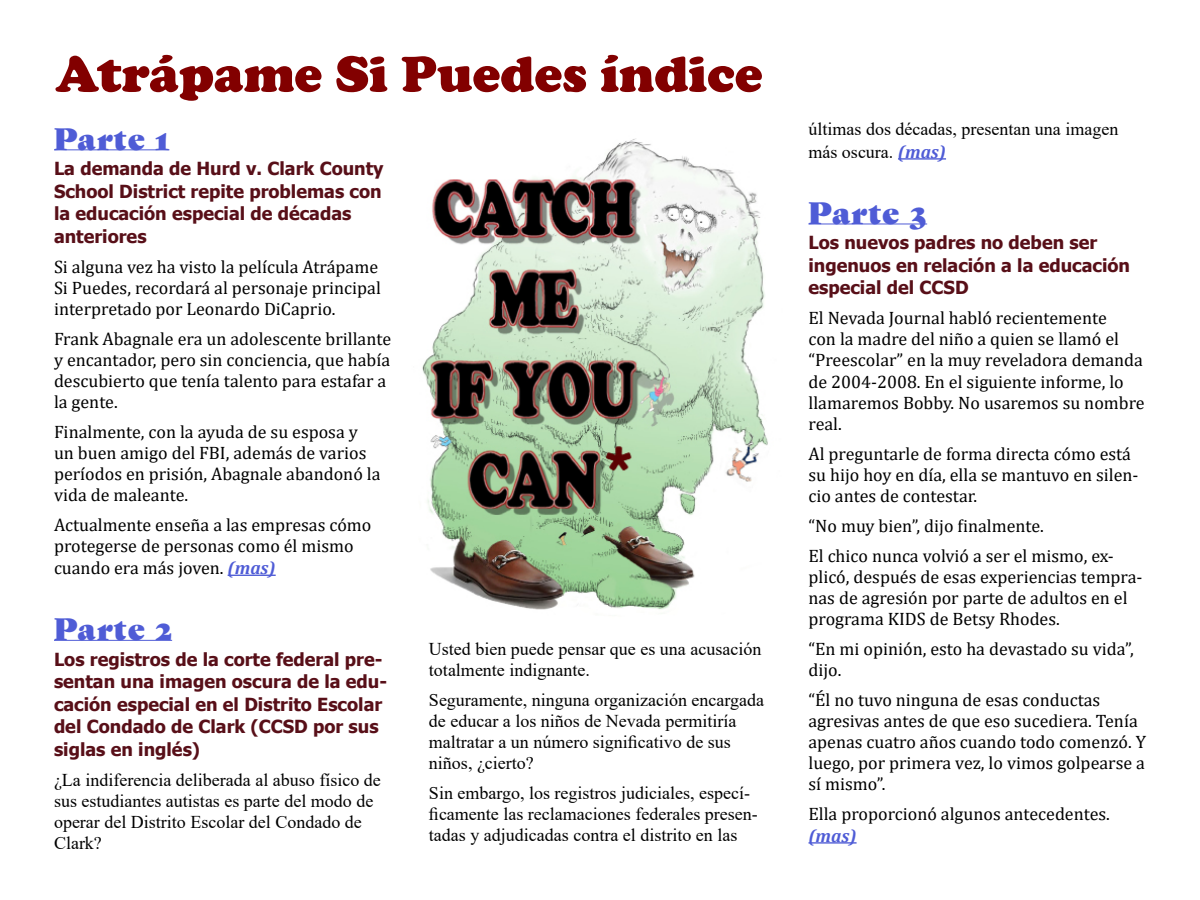
<style>
.page{position:relative;width:1200px;height:900px;background:#fff}
.page>*{position:absolute;margin:0;border:0;box-sizing:border-box;transform-origin:0 0}
.t1{font:900 52.5px "Cooper";color:#820000}
.t2{font:30px "Gastromond";letter-spacing:.05em;color:#4f5cd6}
.t3{font:18px/21px "Cambria";color:#000}
.t4{font:18px/21px "Times New Roman";color:#000}
.t5{font:700 18px/22.5px "Tahoma";color:#580f18}
.t6{font:italic 700 18px "Cambria";color:#4f5cd6}
.s1{font-weight:700;font-style:italic;color:#4f5cd6}
.s2{font-family:"Cambria";font-weight:700;font-style:italic;color:#4f5cd6}
</style>
<div class="page">
<hr style="left:54px;top:150px;width:115px;height:1px;background:#4f5cd6">
<hr style="left:228px;top:575px;width:48px;height:1px;background:#4f5cd6">
<hr style="left:54px;top:640px;width:118px;height:1px;background:#4f5cd6">
<hr style="left:898px;top:158px;width:48px;height:2px;background:#4f5cd6">
<hr style="left:808px;top:224px;width:119px;height:1px;background:#4f5cd6">
<hr style="left:808px;top:842px;width:49px;height:2px;background:#4f5cd6">
<img style="left:422px;top:138px;width:346px;height:472px">
<h1 class="t1" style="left:56px;top:43px;width:709px">Atrápame Si Puedes índice</h1>
<h2 class="t2" style="left:54px;top:116px;width:117px">Parte 1</h2>
<p class="t5" style="left:54px;top:158px;width:331px">La demanda de Hurd v. Clark County<br>School District repite problemas con la educación especial de décadas anteriores</p>
<p class="t3" style="left:54px;top:256px;width:328px">Si alguna vez ha visto la película Atrápame<br>Si Puedes, recordará al personaje principal interpretado por Leonardo DiCaprio.</p>
<p class="t3" style="left:54px;top:328px;width:339px">Frank Abagnale era un adolescente brillante y encantador, pero sin conciencia, que había descubierto que tenía talento para estafar a la gente.</p>
<p class="t3" style="left:54px;top:421px;width:328px">Finalmente, con la ayuda de su esposa y un buen amigo del FBI, además de varios períodos en prisión, Abagnale abandonó la vida de maleante.</p>
<p class="t3" style="left:54px;top:514px;width:319px;line-height:21.8px">Actualmente enseña a las empresas cómo protegerse de personas como él mismo cuando era más joven. <span class="s1">(mas)</span></p>
<h2 class="t2" style="left:54px;top:606px;width:120px">Parte 2</h2>
<p class="t5" style="left:54px;top:649px;width:335px">Los registros de la corte federal pre&shy;sentan una imagen oscura de la edu&shy;cación especial en el Distrito Escolar del Condado de Clark (CCSD por sus siglas en inglés)</p>
<p class="t4" style="left:54px;top:769px;width:328px">¿La indiferencia deliberada al abuso físico de sus estudiantes autistas es parte del modo de operar del Distrito Escolar del Condado de Clark?</p>
<p class="t4" style="left:429px;top:637px;width:334px">Usted bien puede pensar que es una acusación totalmente indignante.</p>
<p class="t4" style="left:429px;top:688px;width:337px">Seguramente, ninguna organización encargada de educar a los niños de Nevada permitiría maltratar a un número significativo de sus niños, ¿cierto?</p>
<p class="t4" style="left:429px;top:781px;width:330px">Sin embargo, los registros judiciales, especí&shy;ficamente las reclamaciones federales presen&shy;tadas y adjudicadas contra el distrito en las</p>
<p class="t4" style="left:808px;top:118px;width:311px;line-height:22.5px">últimas dos décadas, presentan una imagen más oscura. <span class="s2">(mas)</span></p>
<h2 class="t2" style="left:808px;top:190px;width:120px">Parte 3</h2>
<p class="t5" style="left:808px;top:232px;width:323px">Los nuevos padres no deben ser ingenuos en relación a la educación especial del CCSD</p>
<p class="t3" style="left:808px;top:308px;width:338px">El Nevada Journal habló recientemente<br>con la madre del niño a quien se llamó el “Preescolar” en la muy reveladora demanda de 2004-2008. En el siguiente informe, lo llamaremos Bobby. No usaremos su nombre real.</p>
<p class="t3" style="left:808px;top:443px;width:332px">Al preguntarle de forma directa cómo está su hijo hoy en día, ella se mantuvo en silen&shy;cio antes de contestar.</p>
<p class="t3" style="left:808px;top:510px;width:307px;line-height:30px">“No muy bien”, dijo finalmente.<br>El chico nunca volvió a ser el mismo, ex-</p>
<p class="t3" style="left:808px;top:566px;width:336px">plicó, después de esas experiencias tempra&shy;nas de agresión por parte de adultos en el programa KIDS de Betsy Rhodes.</p>
<p class="t3" style="left:808px;top:638px;width:327px">“En mi opinión, esto ha devastado su vida”, dijo.</p>
<p class="t3" style="left:808px;top:689px;width:339px">“Él no tuvo ninguna de esas conductas agresivas antes de que eso sucediera. Tenía apenas cuatro años cuando todo comenzó. Y luego, por primera vez, lo vimos golpearse a sí mismo”.</p>
<p class="t3" style="left:808px;top:803px;width:303px">Ella proporcionó algunos antecedentes.</p>
<p class="t6" style="left:808px;top:823px;width:50px">(mas)</p>
</div>
